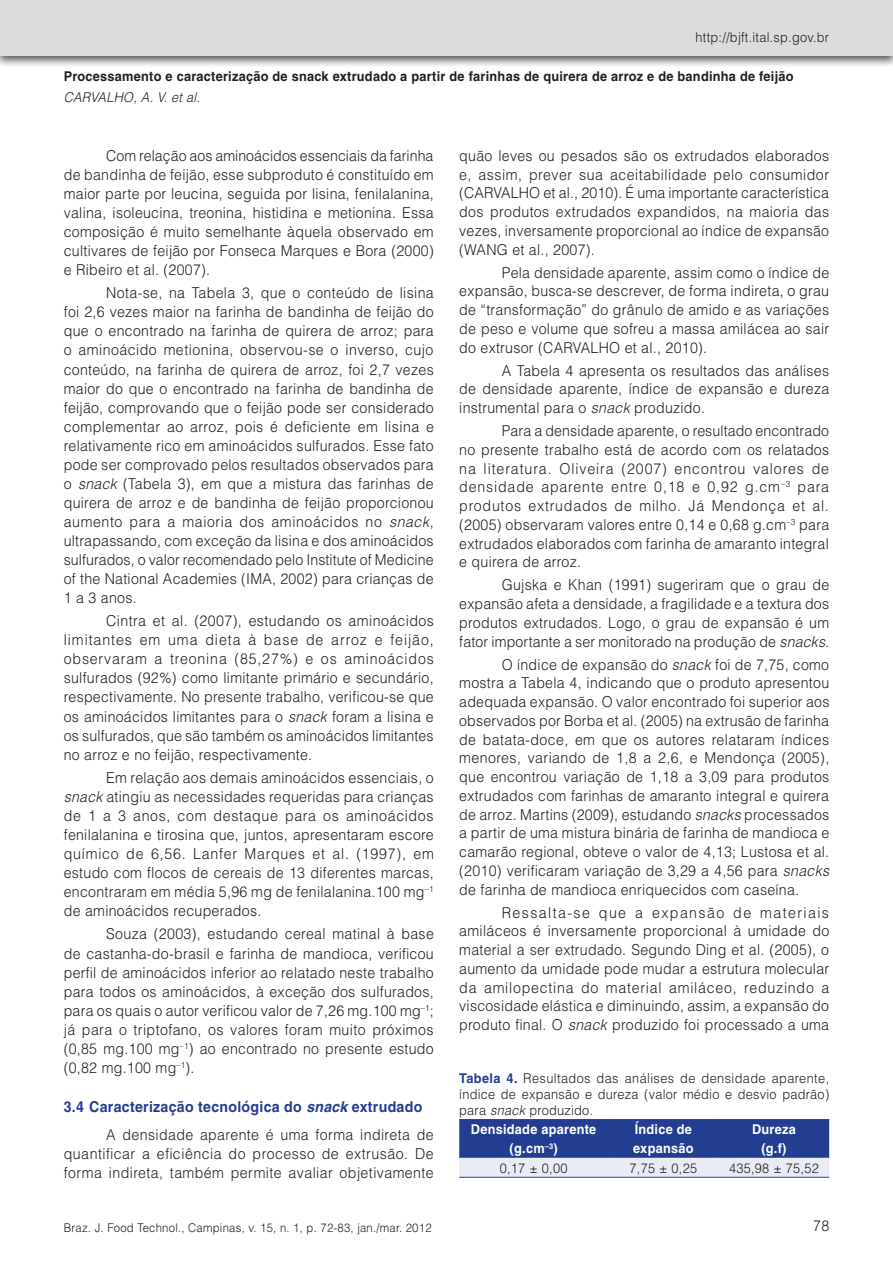
<style>
.page{position:relative;width:893px;height:1263px;background:#fff}
.page>*{position:absolute;margin:0;border:0;box-sizing:border-box;transform-origin:0 0}
.Corpo{font:300 15px/19px "Helvetica";letter-spacing:.02em;color:#231f20;text-align:justify;scale:.94 1}
.t1{font:700 15px "Helvetica";letter-spacing:.02em;color:#233e90;scale:.94 1}
._1__Legenda_figura{font:300 13.5px/16.2px "Helvetica";letter-spacing:.02em;color:#231f20;text-align:justify;scale:.94 1}
.t2{font:700 13.5px "Helvetica";letter-spacing:.02em;color:#231f20;scale:.94 1}
.Tabela___nomes_campo{font:700 13.5px/18.8px "Helvetica";letter-spacing:.02em;color:#fff;text-align:center;scale:.94 1}
.Tabelas___textos{font:300 13.5px "Helvetica";letter-spacing:.02em;color:#231f20;scale:.94 1}
.t3{font:italic 300 13.5px "Helvetica";letter-spacing:.02em;color:#231f20;scale:.94 1}
.t4{font:300 12px "Helvetica";letter-spacing:.02em;color:#231f20;scale:.94 1}
.s1{font-style:italic}
.s2{font-weight:700;color:#233e90}
</style>
<div class="page">
<div style="left:0;top:0;width:893px;height:68px;background:#231f20;opacity:.75"></div>
<div style="left:0;top:0;width:893px;height:56px;background:#dcdcdc"></div>
<svg style="left:459px;top:1120px;width:370px;height:57px;background:#6578b1"></svg>
<hr style="left:459px;top:1119px;width:149px;height:1px;background:#233e90">
<hr style="left:608px;top:1119px;width:111px;height:1px;background:#233e90">
<hr style="left:719px;top:1119px;width:110px;height:1px;background:#233e90">
<hr style="left:459px;top:1157px;width:149px;height:1px;background:#233e90">
<hr style="left:608px;top:1157px;width:111px;height:1px;background:#233e90">
<hr style="left:719px;top:1157px;width:110px;height:1px;background:#233e90">
<hr style="left:459px;top:1177px;width:149px;height:1px;background:#233e90">
<hr style="left:608px;top:1177px;width:111px;height:1px;background:#233e90">
<hr style="left:719px;top:1177px;width:110px;height:1px;background:#233e90">
<p class="_1__Legenda_figura" style="left:696px;top:29px;width:144px">http://bjft.ital.sp.gov.br</p>
<p class="t2" style="left:64px;top:68px;width:778px">Processamento e caracterização de snack extrudado a partir de farinhas de quirera de arroz e de bandinha de feijão</p>
<p class="t3" style="left:64px;top:89px;width:147px">CARVALHO, A. V. et al.</p>
<p class="Corpo" style="left:64px;top:146px;width:395px;text-indent:43px">Com relação aos aminoácidos essenciais da farinha de bandinha de feijão, esse subproduto é constituído em maior parte por leucina, seguida por lisina, fenilalanina, valina, isoleucina, treonina, histidina e metionina. Essa composição é muito semelhante àquela observado em cultivares de feijão por Fonseca Marques e Bora (2000) e Ribeiro et al. (2007).</p>
<p class="Corpo" style="left:64px;top:283px;width:395px;text-indent:43px">Nota-se, na Tabela 3, que o conteúdo de lisina foi 2,6 vezes maior na farinha de bandinha de feijão do que o encontrado na farinha de quirera de arroz; para o aminoácido metionina, observou-se o inverso, cujo conteúdo, na farinha de quirera de arroz, foi 2,7 vezes maior do que o encontrado na farinha de bandinha de feijão, comprovando que o feijão pode ser considerado complementar ao arroz, pois é deficiente em lisina e relativamente rico em aminoácidos sulfurados. Esse fato pode ser comprovado pelos resultados observados para o <span class="s1">snack</span> (Tabela 3), em que a mistura das farinhas de quirera de arroz e de bandinha de feijão proporcionou aumento para a maioria dos aminoácidos no <span class="s1">snack</span>, ultrapassando, com exceção da lisina e dos aminoácidos sulfurados, o valor recomendado pelo Institute of Medicine of the National Academies (IMA, 2002) para crianças de 1 a 3 anos.</p>
<p class="Corpo" style="left:64px;top:611px;width:395px;text-indent:43px">Cintra et al. (2007), estudando os aminoácidos limitantes em uma dieta à base de arroz e feijão, observaram a treonina (85,27%) e os aminoácidos sulfurados (92%) como limitante primário e secundário, respectivamente. No presente trabalho, verificou-se que os aminoácidos limitantes para o <span class="s1">snack</span> foram a lisina e os sulfurados, que são também os aminoácidos limitantes no arroz e no feijão, respectivamente.</p>
<p class="Corpo" style="left:64px;top:768px;width:395px;text-indent:43px">Em relação aos demais aminoácidos essenciais, o <span class="s1">snack</span> atingiu as necessidades requeridas para crianças de 1 a 3 anos, com destaque para os aminoácidos fenilalanina e tirosina que, juntos, apresentaram escore químico de 6,56. Lanfer Marques et al. (1997), em estudo com flocos de cereais de 13 diferentes marcas, encontraram em média 5,96 mg de fenilalanina.100 mg<sup>–1 </sup>de aminoácidos recuperados.</p>
<p class="Corpo" style="left:64px;top:924px;width:395px;text-indent:43px">Souza (2003), estudando cereal matinal à base de castanha-do-brasil e farinha de mandioca, verificou perfil de aminoácidos inferior ao relatado neste trabalho para todos os aminoácidos, à exceção dos sulfurados, para os quais o autor verificou valor de 7,26 mg.100 mg<sup>–1</sup>; já para o triptofano, os valores foram muito próximos (0,85 mg.100 mg<sup>–1</sup>) ao encontrado no presente estudo (0,82 mg.100 mg<sup>–1</sup>).</p>
<p class="t1" style="left:64px;top:1098px;width:383px">3.4 Caracterização tecnológica do <span class="s1">snack</span> extrudado</p>
<p class="Corpo" style="left:64px;top:1125px;width:395px;text-indent:43px">A densidade aparente é uma forma indireta de quantificar a eficiência do processo de extrusão. De forma indireta, também permite avaliar objetivamente</p>
<p class="Corpo" style="left:459px;top:146px;width:395px">quão leves ou pesados são os extrudados elaborados e, assim, prever sua aceitabilidade pelo consumidor (CARVALHO et al., 2010). É uma importante característica dos produtos extrudados expandidos, na maioria das vezes, inversamente proporcional ao índice de expansão (WANG et al., 2007).</p>
<p class="Corpo" style="left:459px;top:263px;width:395px;text-indent:43px">Pela densidade aparente, assim como o índice de expansão, busca-se descrever, de forma indireta, o grau de “transformação” do grânulo de amido e as variações de peso e volume que sofreu a massa amilácea ao sair do extrusor (CARVALHO et al., 2010).</p>
<p class="Corpo" style="left:459px;top:361px;width:395px;text-indent:43px">A Tabela 4 apresenta os resultados das análises de densidade aparente, índice de expansão e dureza instrumental para o <span class="s1">snack</span> produzido.</p>
<p class="Corpo" style="left:459px;top:421px;width:395px;text-indent:43px">Para a densidade aparente, o resultado encontrado no presente trabalho está de acordo com os relatados na literatura. Oliveira (2007) encontrou valores de densidade aparente entre 0,18 e 0,92 g.cm<sup>–3</sup> para produtos extrudados de milho. Já Mendonça et al. (2005) observaram valores entre 0,14 e 0,68 g.cm<sup>–3</sup> para extrudados elaborados com farinha de amaranto integral e quirera de arroz.</p>
<p class="Corpo" style="left:459px;top:575px;width:395px;text-indent:43px">Gujska e Khan (1991) sugeriram que o grau de expansão afeta a densidade, a fragilidade e a textura dos produtos extrudados. Logo, o grau de expansão é um fator importante a ser monitorado na produção de <span class="s1">snacks</span>.</p>
<p class="Corpo" style="left:459px;top:655px;width:395px;text-indent:43px">O índice de expansão do <span class="s1">snack</span> foi de 7,75, como mostra a Tabela 4, indicando que o produto apresentou adequada expansão. O valor encontrado foi superior aos observados por Borba et al. (2005) na extrusão de farinha de batata-doce, em que os autores relataram índices menores, variando de 1,8 a 2,6, e Mendonça (2005), que encontrou variação de 1,18 a 3,09 para produtos extrudados com farinhas de amaranto integral e quirera de arroz. Martins (2009), estudando <span class="s1">snacks</span> processados a partir de uma mistura binária de farinha de mandioca e camarão regional, obteve o valor de 4,13; Lustosa et al. (2010) verificaram variação de 3,29 a 4,56 para <span class="s1">snacks </span>de farinha de mandioca enriquecidos com caseína.</p>
<p class="Corpo" style="left:459px;top:903px;width:395px;text-indent:43px">Ressalta-se que a expansão de materiais amiláceos é inversamente proporcional à umidade do material a ser extrudado. Segundo Ding et al. (2005), o aumento da umidade pode mudar a estrutura molecular da amilopectina do material amiláceo, reduzindo a viscosidade elástica e diminuindo, assim, a expansão do produto final. O <span class="s1">snack</span> produzido foi processado a uma</p>
<p class="_1__Legenda_figura" style="left:459px;top:1069px;width:395px"><span class="s2">Tabela 4.</span> Resultados das análises de densidade aparente, índice de expansão e dureza (valor médio e desvio padrão) para <span class="s1">snack</span> produzido.</p>
<p class="Tabela___nomes_campo" style="left:471px;top:1120px;width:135px">Densidade aparente (g.cm<sup>–3</sup>)</p>
<p class="Tabela___nomes_campo" style="left:633px;top:1120px;width:66px;text-align:left">Índice de expansão</p>
<p class="Tabela___nomes_campo" style="left:752px;top:1120px;width:48px">Dureza (g.f)</p>
<p class="Tabelas___textos" style="left:500px;top:1159px;width:73px">0,17 ± 0,00</p>
<p class="Tabelas___textos" style="left:629px;top:1159px;width:73px">7,75 ± 0,25</p>
<p class="Tabelas___textos" style="left:729px;top:1159px;width:97px">435,98 ± 75,52</p>
<p class="t4" style="left:64px;top:1220px;width:393px">Braz. J. Food Technol., Campinas, v. 15, n. 1, p. 72-83, jan./mar. 2012</p>
<p class="Corpo" style="left:813px;top:1216px;width:19px">78</p>
</div>
